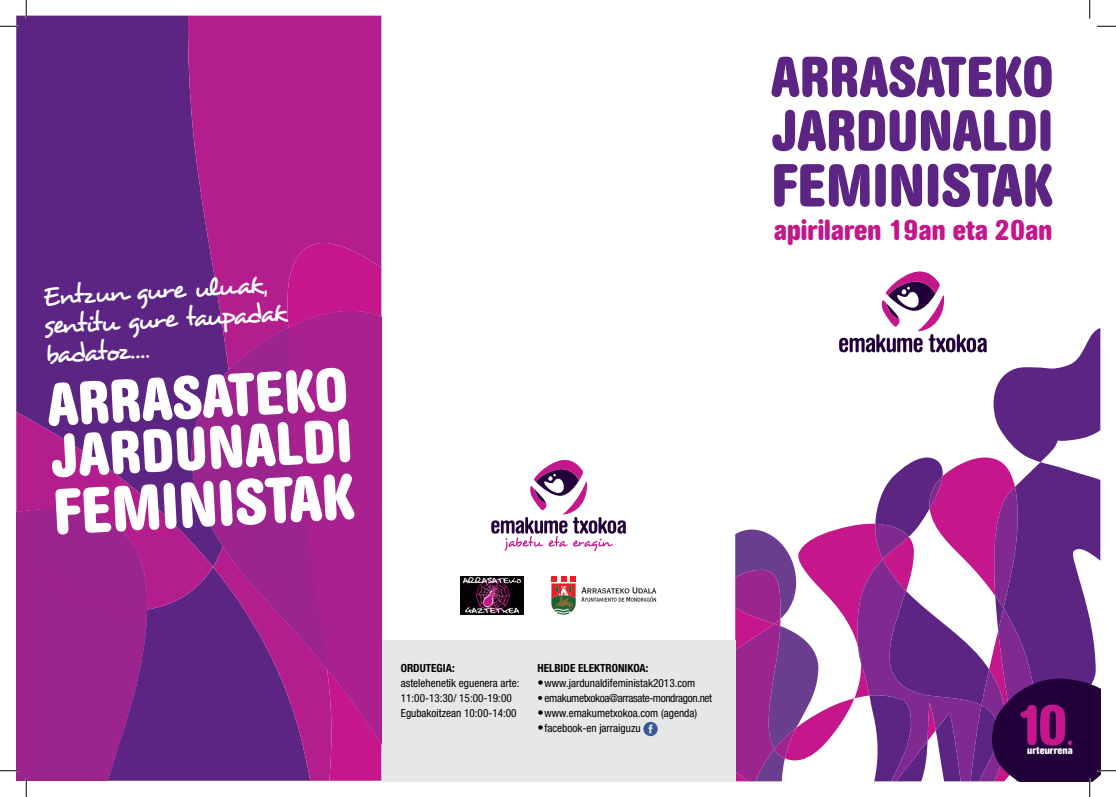
<style>
.page{position:relative;width:1116px;height:797px;background:#fff}
.page>*{position:absolute;margin:0;border:0;box-sizing:border-box;transform-origin:0 0}
.t1{font:700 condensed 64.12px "AG Book Rounded";color:#fff}
.t2{font:700 condensed 60.5px/51.4px "AG Book Rounded";color:#fff}
.t3{font:700 condensed 60px "AG Book Rounded";color:#5c2483}
.t4{font:700 condensed 57.38px "AG Book Rounded";color:#5c2483}
.t5{font:700 condensed 57.12px "AG Book Rounded";color:#c5168c}
.t6{font:700 condensed 56.75px "AG Book Rounded";color:#5c2483}
.t7{font:700 condensed 28.88px "AG Book Rounded";color:#c5168c}
.t8{font:27.38px/29.1px "Desyrel";color:#fff}
.t9{font:700 condensed 26.38px "AG Book Rounded";color:#c5168c}
.t10{font:condensed 11.25px/15px "Helvetica Neue";color:#000001}
.t11{font:condensed 11.25px "Helvetica Neue";letter-spacing:-.03em;color:#000001}
.t12{font:700 condensed 11.25px "Helvetica Neue";color:#000001}
.t13{font:700 condensed 10.88px "AG Book Rounded";color:#fff}
.s1{font-size:12.5px}
.s2{font-weight:700}
</style>
<div class="page">
<svg style="left:993px;top:328px;width:107px;height:159px;fill:#5c2483"></svg>
<svg style="left:819px;top:457px;width:196px;height:293px"></svg>
<svg style="left:857px;top:476px;width:150px;height:305px"></svg>
<svg style="left:735px;top:529px;width:84px;height:252px"></svg>
<div style="left:16px;top:16px;width:172px;height:396px;background:#5c2483"></div>
<div style="left:147px;top:609px;width:41px;height:171px;background:#5c2483"></div>
<svg style="left:188px;top:16px;width:193px;height:764px;background:#a51e8b"></svg>
<svg style="left:189px;top:328px;width:138px;height:341px;background:#95228b"></svg>
<svg style="left:16px;top:412px;width:197px;height:197px;background:#892188"></svg>
<div style="left:382px;top:640px;width:353px;height:141px;background:#e6e7e9"></div>
<svg style="left:643px;top:721px;width:14px;height:15px"></svg>
<svg style="left:839px;top:271px;width:147px;height:81px"></svg>
<svg style="left:491px;top:459px;width:135px;height:92px"></svg>
<img style="left:461px;top:576px;width:62px;height:38px">
<svg style="left:551px;top:576px;width:24px;height:38px"></svg>
<svg style="left:581px;top:587px;width:75px;height:15px"></svg>
<svg style="left:0;top:25px;width:19px;height:2px"></svg>
<svg style="left:1097px;top:25px;width:18px;height:2px"></svg>
<svg style="left:25px;top:0;width:2px;height:19px"></svg>
<svg style="left:0;top:509px;width:147px;height:288px"></svg>
<svg style="left:1089px;top:0;width:1px;height:19px"></svg>
<svg style="left:991px;top:487px;width:124px;height:310px"></svg>
<h3 class="t8" style="left:41px;top:282px;width:245px;rotate:-3deg">Entzun gure uluak, sentitu gure taupadak badatoz….</h3>
<h2 class="t2" style="left:46px;top:380px;width:304px;rotate:-3deg">ARRASATEKO<br>JARDUNALDI</h2>
<h1 class="t1" style="left:51px;top:475px;width:302px;rotate:-3deg">FEMINISTAK</h1>
<p class="t12" style="left:401px;top:660px;width:55px">ORDUTEGIA:</p>
<p class="t10" style="left:401px;top:675px;width:120px">astelehenetik eguenera arte:<br>11:00-13:30/ 15:00-19:00<br>Egubakoitzean 10:00-14:00</p>
<p class="t12" style="left:537px;top:660px;width:112px">HELBIDE ELEKTRONIKOA:</p>
<p class="t10" style="left:537px;top:675px;width:159px"><span class="s1">•</span> www.jardunaldifeministak2013.com</p>
<p class="t11" style="left:537px;top:691px;width:176px"><span class="s2">•</span> emakumetxokoa@arrasate-mondragon.net</p>
<p class="t10" style="left:537px;top:705px;width:161px"><span class="s1">•</span> www.emakumetxokoa.com (agenda)</p>
<p class="t10" style="left:537px;top:720px;width:105px"><span class="s1">•</span> facebook-en jarraiguzu</p>
<h3 class="t6" style="left:771px;top:44px;width:284px">ARRASATEKO</h3>
<h3 class="t4" style="left:771px;top:97px;width:283px">JARDUNALDI</h3>
<h3 class="t3" style="left:771px;top:150px;width:283px">FEMINISTAK</h3>
<h3 class="t7" style="left:773px;top:213px;width:280px">apirilaren 19an eta 20an</h3>
<h3 class="t5" style="left:1015px;top:691px;width:54px">10</h3>
<p class="t13" style="left:1027px;top:744px;width:47px">urteurrena</p>
<h3 class="t9" style="left:1066px;top:720px;width:8px">.</h3>
</div>
